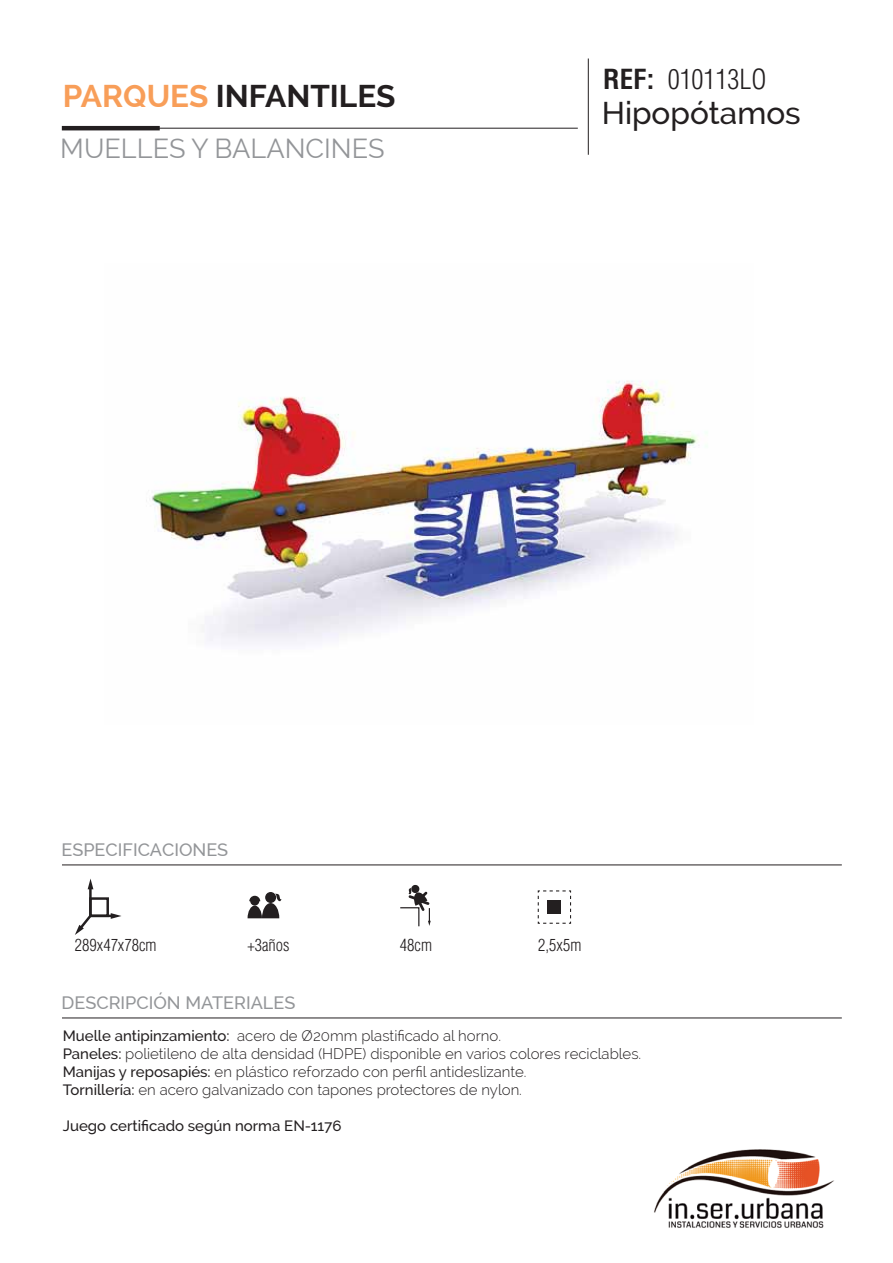
<style>
.page{position:relative;width:893px;height:1263px;background:#fff}
.page>*{position:absolute;margin:0;border:0;box-sizing:border-box;transform-origin:0 0}
.t1{font:700 31.5px "Raleway";color:#231f20}
.t2{font:500 31.5px "Raleway";color:#231f20}
.t3{font:27px "Raleway";color:#939598}
.t4{font:300 condensed 27px "Helvetica LT Std";color:#231f20}
.t5{font:500 18px "Raleway";color:#939598}
.t6{font:300 condensed 16.5px "Helvetica LT Std";color:#231f20}
.t7{font:300 15px/18px "Raleway";color:#231f20}
.t8{font:500 15px "Raleway";color:#231f20}
.s1{color:#f89e59}
.s2{font-weight:700}
.s3{font-weight:500}
</style>
<div class="page">
<hr style="left:62px;top:864px;width:780px;height:1px;background:#231f20">
<div style="left:89px;top:897px;width:20px;height:20px;border:2px solid #231f20"></div>
<hr style="left:89px;top:887px;width:3px;height:29px;background:#231f20">
<svg style="left:88px;top:878px;width:5px;height:11px"></svg>
<svg style="left:75px;top:912px;width:19px;height:23px"></svg>
<hr style="left:90px;top:915px;width:23px;height:2px;background:#231f20">
<svg style="left:111px;top:913px;width:10px;height:6px"></svg>
<svg style="left:248px;top:893px;width:33px;height:25px"></svg>
<svg style="left:537px;top:890px;width:35px;height:34px"></svg>
<svg style="left:400px;top:884px;width:31px;height:43px"></svg>
<hr style="left:63px;top:128px;width:515px;height:1px;background:#231f20">
<hr style="left:62px;top:126px;width:98px;height:4px;background:#231f20">
<hr style="left:588px;top:59px;width:1px;height:96px;background:#231f20">
<img style="left:146px;top:380px;width:561px;height:264px">
<hr style="left:62px;top:1017px;width:780px;height:1px;background:#231f20">
<img style="left:654px;top:1149px;width:180px;height:79px">
<h1 class="t1" style="left:63px;top:78px;width:334px"><span class="s1">PARQUES</span> INFANTILES</h1>
<h2 class="t3" style="left:60px;top:133px;width:326px">MUELLES Y BALANCINES</h2>
<h2 class="t4" style="left:603px;top:62px;width:165px"><span class="s2">REF:</span> 010113LO</h2>
<h1 class="t2" style="left:602px;top:94px;width:200px">Hipopótamos</h1>
<p class="t5" style="left:62px;top:839px;width:168px">ESPECIFICACIONES</p>
<p class="t6" style="left:75px;top:934px;width:83px">289x47x78cm</p>
<p class="t6" style="left:248px;top:934px;width:44px">+3años</p>
<p class="t6" style="left:400px;top:934px;width:34px">48cm</p>
<p class="t6" style="left:538px;top:934px;width:45px">2,5x5m</p>
<p class="t5" style="left:62px;top:992px;width:235px">DESCRIPCIÓN MATERIALES</p>
<p class="t7" style="left:63px;top:1026px;width:580px"><span class="s3">Muelle antipinzamiento:</span> acero de Ø20mm plastificado al horno.<br><span class="s3">Paneles:</span> polietileno de alta densidad (HDPE) disponible en varios colores reciclables.<br><span class="s3">Manijas y reposapiés:</span> en plástico reforzado con perfil antideslizante.<br><span class="s3">Tornillería:</span> en acero galvanizado con tapones protectores de nylon.</p>
<p class="t8" style="left:63px;top:1117px;width:280px">Juego certificado según norma EN-1176</p>
</div>
